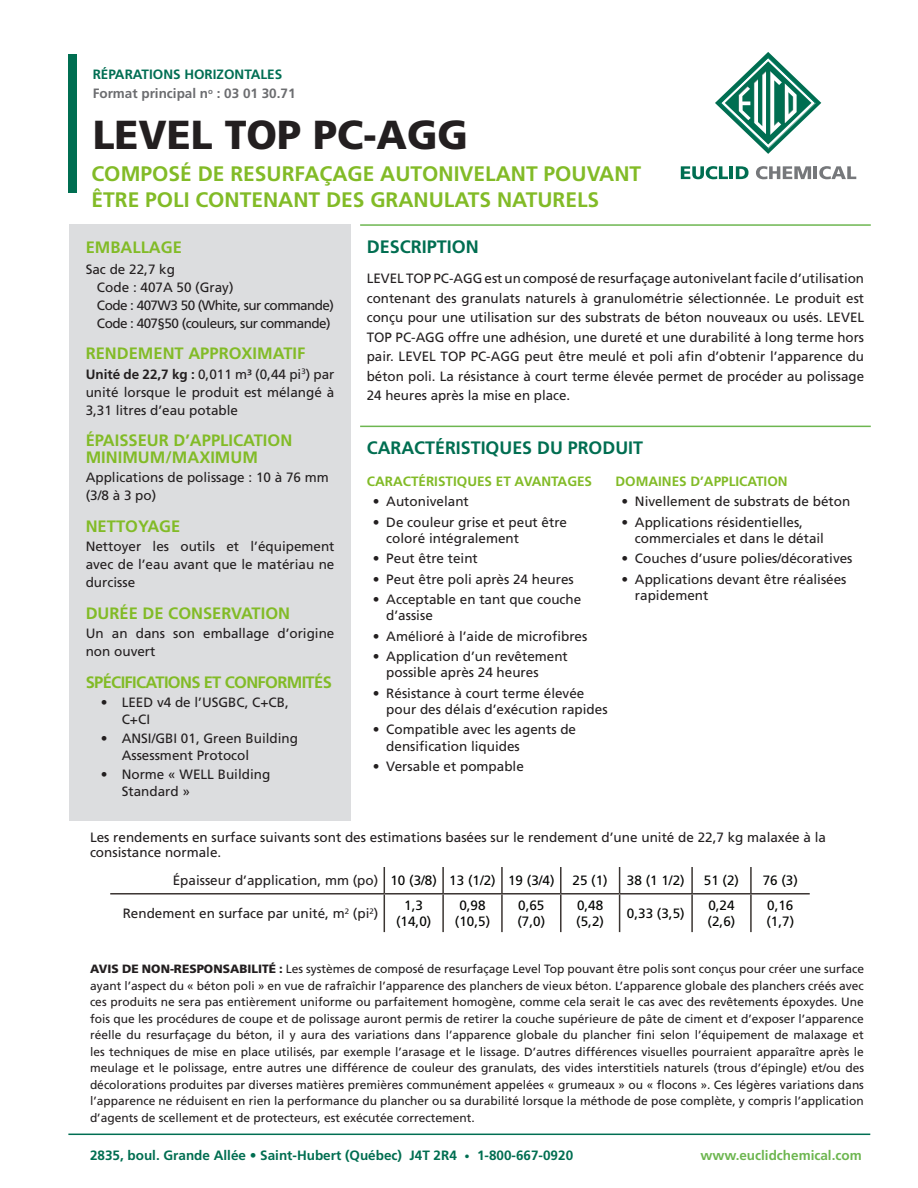
<style>
.page{position:relative;width:918px;height:1188px;background:#fff}
.page>*{position:absolute;margin:0;border:0;box-sizing:border-box;transform-origin:0 0}
.Title_-_Product_Name{font:900 40.5px "Frutiger LT Std";color:#231f20}
.Title_-_Product_Desc{font:700 21px/25.2px "Frutiger LT Std";color:#82bb27}
.Dark_Green_Subheadin{font:700 18px "Frutiger LT Std";color:#006e51}
.Light_Green_-_Side_B{font:700 16.5px/16.5px "Frutiger LT Std";color:#82bb27}
.Light_Green_-_Side_B-2{font:700 16.5px "Frutiger LT Std";letter-spacing:-.04em;color:#82bb27}
.Body_Copy{font:13.5px/16.2px "Frutiger LT Std";color:#231f20}
.t1{font:13.5px/16.2px "Frutiger LT Std";color:#040503}
.Body_Copy-2{font:13.5px "Frutiger LT Std";letter-spacing:-.04em;color:#231f20}
.t2{font:700 13.5px "Frutiger LT Std";color:#006e51}
.Light_Green_Subheadi{font:700 13.5px "Frutiger LT Std";color:#82bb27}
.Body_Copy-3{font:700 13.5px "Frutiger LT Std";color:#6c6d70}
.Product_Type__Top{font:700 13.5px "Frutiger LT Std";color:#006e53}
.t3{font:700 13.5px "Frutiger LT Std";color:#6db650}
.Body_Copy-4{font:12px/16.5px "Frutiger LT Std";color:#231f20;text-align:justify}
.s1{font-weight:700}
.s2{font-weight:900}
.s3{font-size:10.5px}
</style>
<div class="page">
<hr style="left:360px;top:224px;width:511px;height:2px;background:#6db650">
<hr style="left:360px;top:426px;width:511px;height:1px;background:#6db650">
<div style="left:69px;top:224px;width:282px;height:596px;background:#dcdddf"></div>
<hr style="left:750px;top:867px;width:2px;height:26px;background:#3b3532">
<hr style="left:751px;top:893px;width:59px;height:2px;background:#3b3532">
<hr style="left:750px;top:895px;width:2px;height:37px;background:#3b3532">
<svg style="left:384px;top:867px;width:1px;height:26px"></svg>
<hr style="left:442px;top:867px;width:2px;height:26px;background:#3b3532">
<hr style="left:501px;top:867px;width:2px;height:26px;background:#3b3532">
<hr style="left:560px;top:867px;width:2px;height:26px;background:#3b3532">
<svg style="left:619px;top:867px;width:1px;height:26px"></svg>
<hr style="left:691px;top:867px;width:2px;height:26px;background:#3b3532">
<hr style="left:110px;top:893px;width:274px;height:2px;background:#3b3532">
<hr style="left:384px;top:893px;width:59px;height:2px;background:#3b3532">
<hr style="left:384px;top:895px;width:1px;height:37px;background:#3b3532">
<hr style="left:443px;top:893px;width:59px;height:2px;background:#3b3532">
<hr style="left:442px;top:895px;width:2px;height:37px;background:#3b3532">
<hr style="left:502px;top:893px;width:59px;height:2px;background:#3b3532">
<hr style="left:501px;top:895px;width:2px;height:37px;background:#3b3532">
<hr style="left:561px;top:893px;width:59px;height:2px;background:#3b3532">
<hr style="left:560px;top:895px;width:2px;height:37px;background:#3b3532">
<hr style="left:620px;top:893px;width:72px;height:2px;background:#3b3532">
<hr style="left:619px;top:895px;width:1px;height:37px;background:#3b3532">
<hr style="left:692px;top:893px;width:59px;height:2px;background:#3b3532">
<hr style="left:691px;top:895px;width:2px;height:37px;background:#3b3532">
<svg style="left:715px;top:52px;width:106px;height:102px"></svg>
<svg style="left:681px;top:166px;width:68px;height:13px"></svg>
<svg style="left:756px;top:166px;width:100px;height:13px"></svg>
<div style="left:68px;top:54px;width:8px;height:139px;background:#006e51"></div>
<hr style="left:68px;top:1134px;width:802px;height:1px;background:#006e53">
<p class="Product_Type__Top" style="left:93px;top:66px;width:191px">RÉPARATIONS HORIZONTALES</p>
<p class="Body_Copy-3" style="left:93px;top:85px;width:204px">Format principal n<sup>o</sup> : 03 01 30.71</p>
<p class="Title_-_Product_Name" style="left:93px;top:110px;width:377px">LEVEL TOP PC-AGG</p>
<p class="Title_-_Product_Desc" style="left:92px;top:162px;width:551px">COMPOSÉ DE RESURFAÇAGE AUTONIVELANT POUVANT<br>ÊTRE POLI CONTENANT DES GRANULATS NATURELS</p>
<p class="Light_Green_-_Side_B" style="left:86px;top:239px;width:98px">EMBALLAGE</p>
<p class="Body_Copy" style="left:86px;top:261px;width:91px">Sac de 22,7 kg</p>
<p class="Body_Copy" style="left:97px;top:279px;width:138px">Code : 407A 50 (Gray)</p>
<p class="Body_Copy-2" style="left:97px;top:297px;width:239px">Code : 407W3 50 (White, sur commande)</p>
<p class="Body_Copy-2" style="left:97px;top:315px;width:235px">Code : 407§50 (couleurs, sur commande)</p>
<p class="Light_Green_-_Side_B" style="left:86px;top:346px;width:221px">RENDEMENT APPROXIMATIF</p>
<p class="Body_Copy" style="left:86px;top:365px;width:250px;line-height:18px;text-align:justify"><span class="s1">Unité de 22,7 kg :</span> 0,011 m³ (0,44 pi<sup>3</sup>) par unité lorsque le produit est mélangé à 3,31 litres d’eau potable</p>
<p class="Light_Green_-_Side_B" style="left:86px;top:433px;width:208px">ÉPAISSEUR D’APPLICATION<br>MINIMUM/MAXIMUM</p>
<p class="Body_Copy" style="left:86px;top:469px;width:245px;line-height:18px">Applications de polissage : 10 à 76 mm (3/8 à 3 po)</p>
<p class="Light_Green_-_Side_B" style="left:86px;top:518px;width:96px">NETTOYAGE</p>
<p class="Body_Copy" style="left:86px;top:538px;width:250px;line-height:18px;text-align:justify">Nettoyer les outils et l’équipement avec de l’eau avant que le matériau ne durcisse</p>
<p class="Light_Green_-_Side_B" style="left:86px;top:605px;width:206px">DURÉE DE CONSERVATION</p>
<p class="Body_Copy" style="left:86px;top:625px;width:250px;line-height:18px">Un an dans son emballage d’origine non ouvert</p>
<p class="Light_Green_-_Side_B-2" style="left:86px;top:673px;width:248px">SPÉCIFICATIONS ET CONFORMITÉS</p>
<p class="Body_Copy" style="left:122px;top:695px;width:169px;text-indent:-21px">• LEED v4 de l’USGBC, C+CB,<br>C+CI</p>
<p class="Body_Copy" style="left:122px;top:731px;width:178px;text-indent:-21px">• ANSI/GBI 01, Green Building<br>Assessment Protocol</p>
<p class="Body_Copy" style="left:122px;top:767px;width:150px;text-indent:-21px">• Norme « WELL Building<br>Standard »</p>
<p class="Dark_Green_Subheadin" style="left:367px;top:236px;width:114px">DESCRIPTION</p>
<p class="Body_Copy" style="left:367px;top:269px;width:499px;line-height:19.5px;text-align:justify">LEVEL TOP PC-AGG est un composé de resurfaçage autonivelant facile d’utilisation contenant des granulats naturels à granulométrie sélectionnée. Le produit est conçu pour une utilisation sur des substrats de béton nouveaux ou usés. LEVEL TOP PC-AGG offre une adhésion, une dureté et une durabilité à long terme hors pair. LEVEL TOP PC-AGG peut être meulé et poli afin d’obtenir l’apparence du béton poli. La résistance à court terme élevée permet de procéder au polissage 24 heures après la mise en place.</p>
<p class="Dark_Green_Subheadin" style="left:367px;top:437px;width:278px">CARACTÉRISTIQUES DU PRODUIT</p>
<p class="Light_Green_Subheadi" style="left:367px;top:473px;width:227px">CARACTÉRISTIQUES ET AVANTAGES</p>
<p class="Body_Copy" style="left:373px;top:494px;width:98px">• Autonivelant</p>
<p class="Body_Copy" style="left:386px;top:514px;width:182px;text-indent:-14px">• De couleur grise et peut être coloré intégralement</p>
<p class="Body_Copy" style="left:373px;top:551px;width:107px">• Peut être teint</p>
<p class="Body_Copy" style="left:373px;top:571px;width:203px">• Peut être poli après 24 heures</p>
<p class="Body_Copy" style="left:386px;top:591px;width:197px;text-indent:-14px">• Acceptable en tant que couche d’assise</p>
<p class="Body_Copy" style="left:373px;top:628px;width:216px">• Amélioré à l’aide de microfibres</p>
<p class="Body_Copy" style="left:386px;top:648px;width:183px;text-indent:-14px">• Application d’un revêtement possible après 24 heures</p>
<p class="Body_Copy" style="left:386px;top:685px;width:223px;text-indent:-14px">• Résistance à court terme élevée pour des délais d’exécution rapides</p>
<p class="Body_Copy" style="left:386px;top:722px;width:191px;text-indent:-14px">• Compatible avec les agents de densification liquides</p>
<p class="Body_Copy" style="left:373px;top:758px;width:153px">• Versable et pompable</p>
<p class="Light_Green_Subheadi" style="left:615px;top:473px;width:174px">DOMAINES D’APPLICATION</p>
<p class="Body_Copy" style="left:621px;top:494px;width:230px">• Nivellement de substrats de béton</p>
<p class="Body_Copy" style="left:635px;top:514px;width:191px;text-indent:-14px">• Applications résidentielles, commerciales et dans le détail</p>
<p class="Body_Copy" style="left:621px;top:551px;width:233px">• Couches d’usure polies/décoratives</p>
<p class="Body_Copy" style="left:635px;top:571px;width:213px;text-indent:-14px">• Applications devant être réalisées rapidement</p>
<p class="Body_Copy" style="left:90px;top:830px;width:738px;line-height:15px">Les rendements en surface suivants sont des estimations basées sur le rendement d’une unité de 22,7 kg malaxée à la consistance normale.</p>
<p class="Body_Copy" style="left:173px;top:873px;width:207px">Épaisseur d’application, mm (po)</p>
<p class="t1" style="left:390px;top:873px;width:48px">10 (3/8)</p>
<p class="t1" style="left:449px;top:873px;width:48px">13 (1/2)</p>
<p class="t1" style="left:508px;top:873px;width:48px">19 (3/4)</p>
<p class="t1" style="left:573px;top:873px;width:37px">25 (1)</p>
<p class="t1" style="left:627px;top:873px;width:59px">38 (1 1/2)</p>
<p class="t1" style="left:704px;top:873px;width:37px">51 (2)</p>
<p class="t1" style="left:763px;top:873px;width:37px">76 (3)</p>
<p class="Body_Copy" style="left:123px;top:905px;width:257px">Rendement en surface par unité, m<sup>2</sup> (pi<sup>2</sup>)</p>
<p class="t1" style="left:396px;top:897px;width:37px;text-align:center">1,3 (14,0)</p>
<p class="t1" style="left:455px;top:897px;width:37px;text-align:center">0,98 (10,5)</p>
<p class="t1" style="left:517px;top:897px;width:29px">0,65 (7,0)</p>
<p class="t1" style="left:576px;top:897px;width:29px">0,48 (5,2)</p>
<p class="t1" style="left:627px;top:905px;width:59px">0,33 (3,5)</p>
<p class="t1" style="left:708px;top:897px;width:29px">0,24 (2,6)</p>
<p class="t1" style="left:766px;top:897px;width:29px">0,16 (1,7)</p>
<p class="Body_Copy-4" style="left:90px;top:961px;width:776px"><span class="s2">AVIS DE NON-RESPONSABILITÉ :</span> Les systèmes de composé de resurfaçage Level Top pouvant être polis sont conçus pour créer une surface ayant l’aspect du « béton poli » en vue de rafraîchir l’apparence des planchers de vieux béton. L’apparence globale des planchers créés avec ces produits ne sera pas entièrement uniforme ou parfaitement homogène, comme cela serait le cas avec des revêtements époxydes. Une fois que les procédures de coupe et de polissage auront permis de retirer la couche supérieure de pâte de ciment et d’exposer l’apparence réelle du resurfaçage du béton, il y aura des variations dans l’apparence globale du plancher fini selon l’équipement de malaxage et les techniques de mise en place utilisés, par exemple l’arasage et le lissage. D’autres différences visuelles pourraient apparaître après le meulage et le polissage, entre autres une différence de couleur des granulats, des vides interstitiels naturels (trous d’épingle) et/ou des décolorations produites par diverses matières premières communément appelées « grumeaux » ou « flocons ». Ces légères variations dans l’apparence ne réduisent en rien la performance du plancher ou sa durabilité lorsque la méthode de pose complète, y compris l’application d’agents de scellement et de protecteurs, est exécutée correctement.</p>
<p class="t2" style="left:90px;top:1147px;width:485px">2835, boul. Grande Allée • Saint-Hubert (Québec) J4T 2R4 <span class="s3">•</span> 1-800-667-0920</p>
<p class="t3" style="left:700px;top:1147px;width:163px">www.euclidchemical.com</p>
</div>
